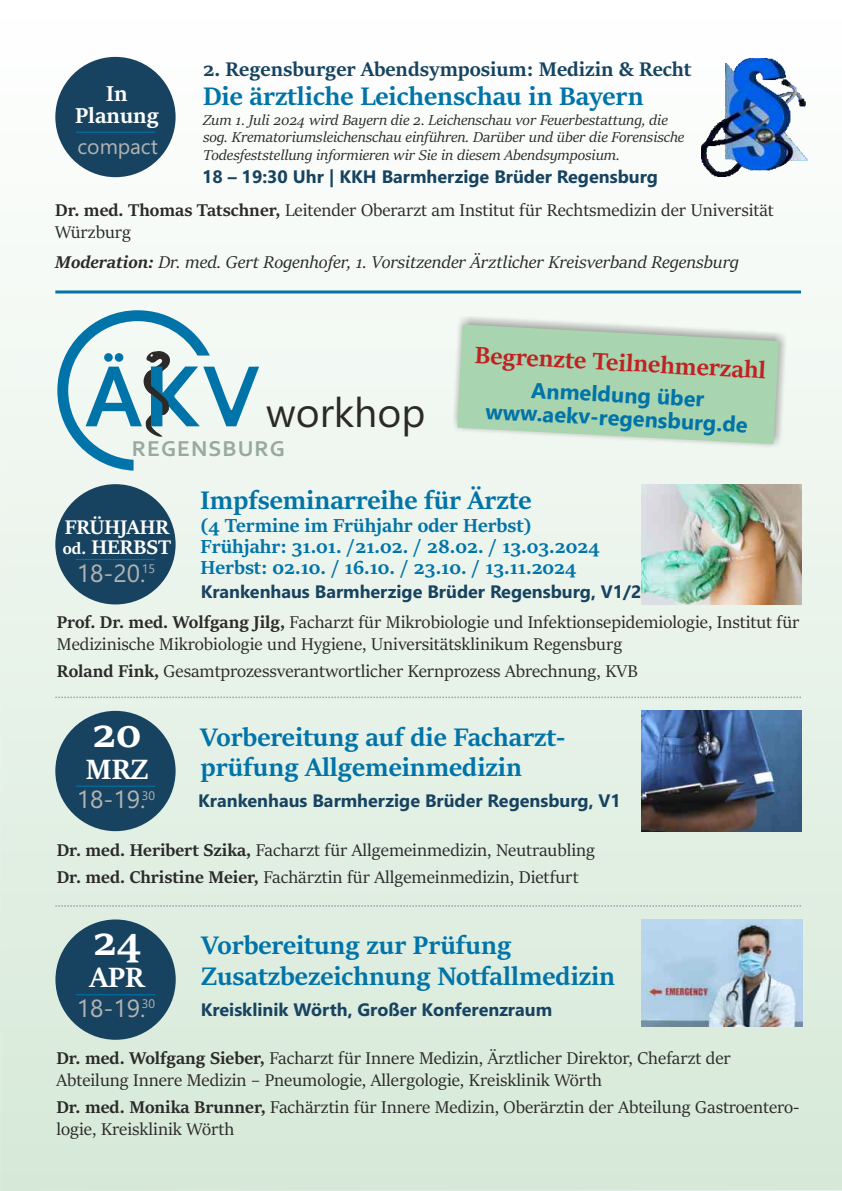
<style>
.page{position:relative;width:842px;height:1191px;background:#fff}
.page>*{position:absolute;margin:0;border:0;box-sizing:border-box;transform-origin:0 0}
.t1{font:700 45.2px "Sitka Display";color:#fefefe}
.t2{font:41px "Leelawadee UI";color:#2b2a29}
.t3{font:700 31.2px "Sitka Display";color:#fefefe}
.t4{font:700 28.2px/30.6px "Sitka Display";color:#0073a8}
.t5{font:700 26.4px "Sitka Display";color:#c02222}
.t6{font:24.8px "Leelawadee UI";color:#b2b3b3}
.t7{font:700 24px/22.6px "Sitka Display";color:#fefefe;text-align:center}
.t8{font:700 22.6px "Corbel";letter-spacing:.045em;color:#99a99f}
.t9{font:700 22px "Sitka Display";color:#174360}
.t10{font:700 22px/20.6px "Sitka Display";color:#fefefe}
.t11{font:700 21.8px/23.2px "Leelawadee UI";color:#0073a8;text-align:center}
.t12{font:21.2px "Leelawadee UI";color:#b2b3b3}
.t13{font:700 21px/21.2px "Sitka Display";color:#0073a8}
.t14{font:19px/22px "Sitka Display";color:#2b2a29}
.t15{font:italic 19px "Sitka Display";color:#2b2a29}
.t16{font:700 18px "Leelawadee UI";color:#174360}
.t17{font:italic 16px/17.4px "Sitka Display";color:#2b2a29}
.t18{font:12.4px "Leelawadee UI";color:#b2b3b3}
.s1{font-weight:700}
.s2{font-size:18px}
</style>
<div class="page">
<div style="left:0;top:0;width:842px;height:1191px;background:linear-gradient(to bottom,#fff,#d6e9d8)"></div>
<svg style="left:841px;top:0;width:1px;height:1191px"></svg>
<svg style="left:57px;top:310px;width:202px;height:160px"></svg>
<img style="left:453px;top:316px;width:334px;height:132px">
<svg style="left:457px;top:324px;width:322px;height:120px;background:#afd5b5"></svg>
<div style="left:55px;top:919px;width:121px;height:120px;background:#174360;border-radius:50%"></div>
<hr style="left:76px;top:994px;width:79px;height:1px;background:#0073a8">
<img style="left:642px;top:919px;width:160px;height:107px">
<svg style="left:55px;top:905px;width:746px;height:1px"></svg>
<div style="left:55px;top:484px;width:121px;height:120px;background:#174360;border-radius:50%"></div>
<hr style="left:76px;top:559px;width:79px;height:1px;background:#0073a8">
<img style="left:641px;top:484px;width:161px;height:120px">
<div style="left:55px;top:711px;width:121px;height:120px;background:#174360;border-radius:50%"></div>
<hr style="left:76px;top:785px;width:79px;height:1px;background:#0073a8">
<img style="left:641px;top:711px;width:161px;height:120px">
<svg style="left:55px;top:696px;width:746px;height:2px"></svg>
<hr style="left:55px;top:290px;width:746px;height:3px;background:#0073a8">
<div style="left:55px;top:57px;width:121px;height:120px;background:#174360;border-radius:50%"></div>
<hr style="left:76px;top:132px;width:79px;height:1px;background:#0073a8">
<img style="left:702px;top:59px;width:105px;height:117px">
<p class="t7" style="left:75px;top:83px;width:85px">In<br>Planung</p>
<p class="t12" style="left:77px;top:139px;width:82px">compact</p>
<p class="t9" style="left:203px;top:59px;width:490px">2. Regensburger Abendsymposium: Medizin &amp; Recht</p>
<h3 class="t4" style="left:203px;top:82px;width:442px">Die ärztliche Leichenschau in Bayern</h3>
<p class="t17" style="left:203px;top:112px;width:483px">Zum 1. Juli 2024 wird Bayern die 2. Leichenschau vor Feuerbestattung, die sog. Krematoriumsleichenschau einführen. Darüber und über die Forensische<br>Todesfeststellung informieren wir Sie in diesem Abendsymposium.</p>
<p class="t16" style="left:202px;top:170px;width:457px">18 – 19:30 Uhr | KKH Barmherzige Brüder Regensburg</p>
<p class="t14" style="left:55px;top:200px;width:720px"><span class="s1">Dr. med. Thomas Tatschner,</span> Leitender Oberarzt am Institut für Rechtsmedizin der Universität<br>Würzburg</p>
<p class="t15" style="left:55px;top:253px;width:685px"><span class="s1">Moderation:</span> Dr. med. Gert Rogenhofer, 1. Vorsitzender Ärztlicher Kreisverband Regensburg</p>
<h2 class="t2" style="left:266px;top:397px;width:161px">workhop</h2>
<p class="t8" style="left:132px;top:439px;width:155px">REGENSBURG</p>
<h3 class="t5" style="left:476px;top:343px;width:293px;rotate:3deg">Begrenzte Teilnehmerzahl</h3>
<p class="t11" style="left:487px;top:378px;width:264px;rotate:3deg">Anmeldung über www.aekv-regensburg.de</p>
<p class="t10" style="left:63px;top:518px;width:110px">FRÜHJAHR <span class="s2">od.</span> HERBST</p>
<h3 class="t6" style="left:77px;top:563px;width:70px">18-20.</h3>
<p class="t18" style="left:142px;top:564px;width:15px">15</p>
<h3 class="t4" style="left:201px;top:486px;width:332px">Impfseminarreihe für Ärzte</h3>
<p class="t13" style="left:201px;top:515px;width:401px">(4 Termine im Frühjahr oder Herbst)<br>Frühjahr: 31.01. /21.02. / 28.02. / 13.03.2024<br>Herbst: 02.10. / 16.10. / 23.10. / 13.11.2024</p>
<p class="t16" style="left:201px;top:585px;width:442px">Krankenhaus Barmherzige Brüder Regensburg, V1/2</p>
<p class="t14" style="left:57px;top:612px;width:744px"><span class="s1">Prof. Dr. med. Wolfgang Jilg,</span> Facharzt für Mikrobiologie und Infektionsepidemiologie, Institut für<br>Medizinische Mikrobiologie und Hygiene, Universitätsklinikum Regensburg</p>
<p class="t14" style="left:57px;top:661px;width:583px"><span class="s1">Roland Fink,</span> Gesamtprozessverantwortlicher Kernprozess Abrechnung, KVB</p>
<h1 class="t1" style="left:93px;top:712px;width:50px">20</h1>
<h3 class="t3" style="left:86px;top:755px;width:63px">MRZ</h3>
<h3 class="t6" style="left:77px;top:790px;width:70px">18-19.</h3>
<p class="t18" style="left:142px;top:790px;width:15px">30</p>
<h3 class="t4" style="left:200px;top:723px;width:366px">Vorbereitung auf die Facharzt&shy;prüfung Allgemeinmedizin</h3>
<p class="t16" style="left:198px;top:794px;width:424px">Krankenhaus Barmherzige Brüder Regensburg, V1</p>
<p class="t14" style="left:57px;top:837px;width:540px;line-height:27.4px"><span class="s1">Dr. med. Heribert Szika,</span> Facharzt für Allgemeinmedizin, Neutraubling<br><span class="s1">Dr. med. Christine Meier,</span> Fachärztin für Allgemeinmedizin, Dietfurt</p>
<h1 class="t1" style="left:93px;top:921px;width:50px">24</h1>
<h3 class="t3" style="left:90px;top:963px;width:56px">APR</h3>
<h3 class="t6" style="left:77px;top:999px;width:70px">18-19.</h3>
<p class="t18" style="left:142px;top:999px;width:15px">30</p>
<h3 class="t4" style="left:202px;top:931px;width:415px">Vorbereitung zur Prüfung<br>Zusatzbezeichnung Notfallmedizin</h3>
<p class="t16" style="left:201px;top:1003px;width:353px">Kreisklinik Wörth, Großer Konferenzraum</p>
<p class="t14" style="left:56px;top:1048px;width:676px"><span class="s1">Dr. med. Wolfgang Sieber,</span> Facharzt für Innere Medizin, Ärztlicher Direktor, Chefarzt der<br>Abteilung Innere Medizin – Pneumologie, Allergologie, Kreisklinik Wörth</p>
<p class="t14" style="left:56px;top:1097px;width:744px"><span class="s1">Dr. med. Monika Brunner,</span> Fachärztin für Innere Medizin, Oberärztin der Abteilung Gastroentero&shy;logie, Kreisklinik Wörth</p>
</div>
